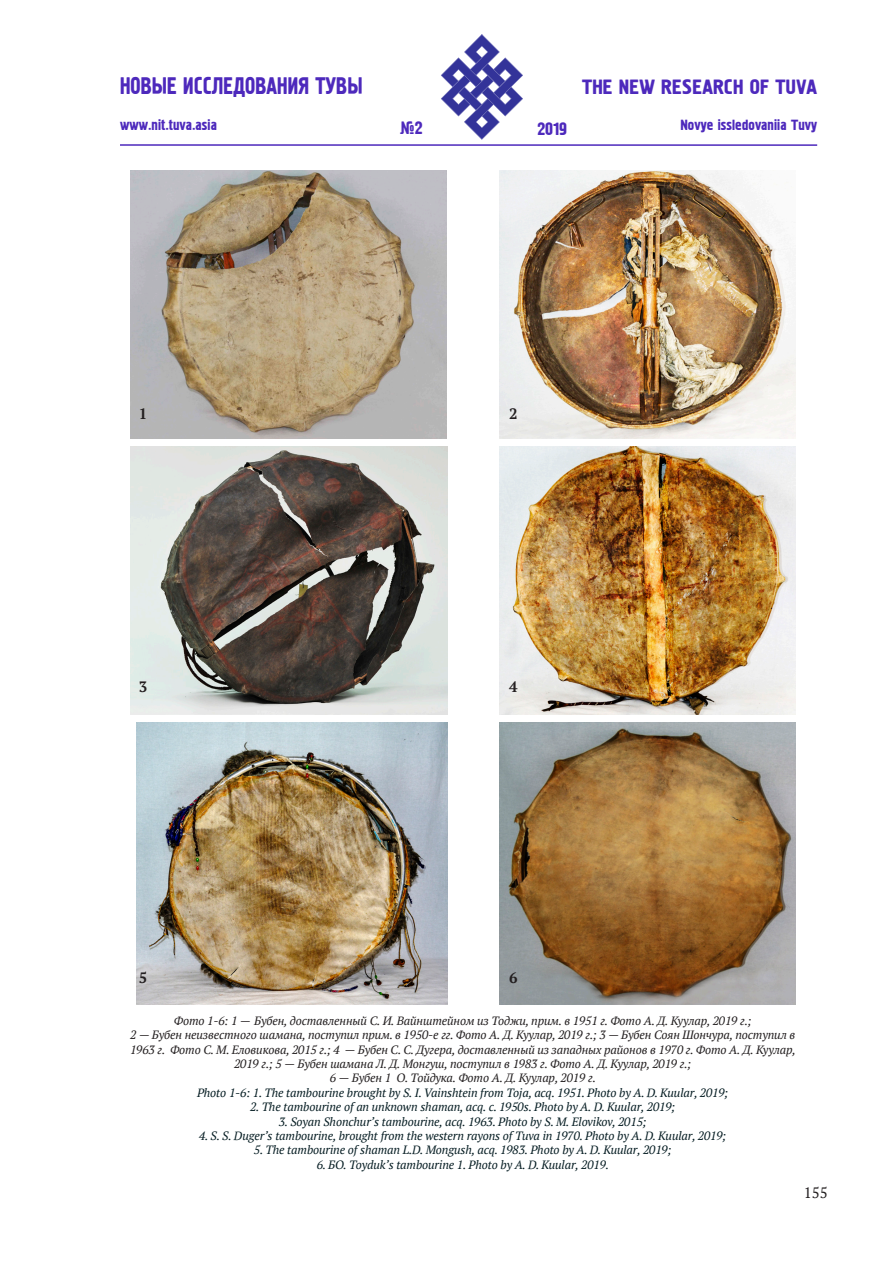
<style>
.page{position:relative;width:893px;height:1263px;background:#fff}
.page>*{position:absolute;margin:0;border:0;box-sizing:border-box;transform-origin:0 0}
.t1{font:24.3px "Pollock 1 CTT";color:#4d29bc;scale:.86 1}
.t2{font:21px "Pollock 1 CTT";color:#4d29bc}
.t3{font:18px "Pollock 1 CTT";color:#4d29bc}
.t4{font:15px "Pollock 1 CTT";color:#4d29bc}
.Сноска{font:700 15px "PT Serif";color:#231f20}
.t5{font:15px "PT Serif";color:#231f20}
.Сноска-2{font:italic 12px "PT Serif";letter-spacing:-.01em;color:#071e24}
.Сноска-3{font:italic 12px/14.4px "PT Serif";letter-spacing:-.01em;color:#231f20;text-align:center}
.s1{font-style:normal}
</style>
<div class="page">
<hr style="left:120px;top:144px;width:697px;height:2px;background:#4d29bc">
<svg style="left:441px;top:34px;width:82px;height:106px"></svg>
<svg style="left:120px;top:144px;width:245px;height:2px"></svg>
<img style="left:130px;top:170px;width:316px;height:268px">
<img style="left:499px;top:170px;width:296px;height:268px">
<img style="left:130px;top:446px;width:318px;height:268px">
<img style="left:499px;top:446px;width:296px;height:268px">
<img style="left:137px;top:723px;width:311px;height:282px">
<img style="left:499px;top:723px;width:296px;height:282px">
<h1 class="t1" style="left:120px;top:72px;width:284px">НОВЫЕ ИССЛЕДОВАНИЯ ТУВЫ</h1>
<p class="t4" style="left:120px;top:117px;width:98px">www.nit.tuva.asia</p>
<h3 class="t3" style="left:400px;top:117px;width:24px">№2</h3>
<h3 class="t3" style="left:537px;top:119px;width:31px">2019</h3>
<h2 class="t2" style="left:582px;top:75px;width:236px">THE NEW RESEARCH OF TUVA</h2>
<p class="t4" style="left:680px;top:116px;width:138px">Novye issledovaniia Tuvy</p>
<p class="Сноска" style="left:139px;top:404px;width:10px">1</p>
<p class="Сноска" style="left:139px;top:677px;width:10px">3</p>
<p class="Сноска" style="left:509px;top:404px;width:10px">2</p>
<p class="Сноска" style="left:509px;top:677px;width:10px">4</p>
<p class="Сноска" style="left:139px;top:968px;width:10px">5</p>
<p class="Сноска" style="left:509px;top:968px;width:10px">6</p>
<p class="Сноска-3" style="left:174px;top:1013px;width:579px">Фото 1-6: 1 <span class="s1">—</span> Бубен, доставленный С. И. Вайнштейном из Тоджи, прим. в 1951 г. Фото А. Д. Куулар, 2019 г.;</p>
<p class="Сноска-3" style="left:130px;top:1028px;width:667px">2 <span class="s1">—</span> Бубен неизвестного шамана, поступил прим. в 1950-е гг. Фото А. Д. Куулар, 2019 г.; 3 <span class="s1">—</span> Бубен Соян Шончура, поступил в<br>1963 г. Фото С. М. Еловикова, 2015 г.; 4 <span class="s1">—</span> Бубен С. С. Дугера, доставленный из западных районов в 1970 г. Фото А. Д. Куулар,<br>2019 г.; 5 <span class="s1">—</span> Бубен шамана Л. Д. Монгуш, поступил в 1983 г. Фото А. Д. Куулар, 2019 г.;</p>
<p class="Сноска-3" style="left:330px;top:1071px;width:267px">6 <span class="s1">—</span> Бубен 1 О. Тойдука. Фото А. Д. Куулар, 2019 г.</p>
<p class="Сноска-2" style="left:197px;top:1085px;width:533px">Photo 1-6: 1. The tambourine brought by S. I. Vainshtein from Toja, acq. 1951. Photo by A. D. Kuular, 2019;</p>
<p class="Сноска-2" style="left:250px;top:1099px;width:427px">2. The tambourine of an unknown shaman, acq. c. 1950s. Photo by A. D. Kuular, 2019;</p>
<p class="Сноска-2" style="left:279px;top:1114px;width:369px">3. Soyan Shonchur’s tambourine, acq. 1963. Photo by S. M. Elovikov, 2015;</p>
<p class="Сноска-2" style="left:199px;top:1128px;width:529px">4. S. S. Duger’s tambourine, brought from the western rayons of Tuva in 1970. Photo by A. D. Kuular, 2019;</p>
<p class="Сноска-2" style="left:254px;top:1142px;width:419px">5. The tambourine of shaman L.D. Mongush, acq. 1983. Photo by A. D. Kuular, 2019;</p>
<p class="Сноска-2" style="left:317px;top:1157px;width:294px">6. БO. Toyduk’s tambourine 1. Photo by A. D. Kuular, 2019.</p>
<p class="t5" style="left:804px;top:1183px;width:25px">155</p>
</div>
